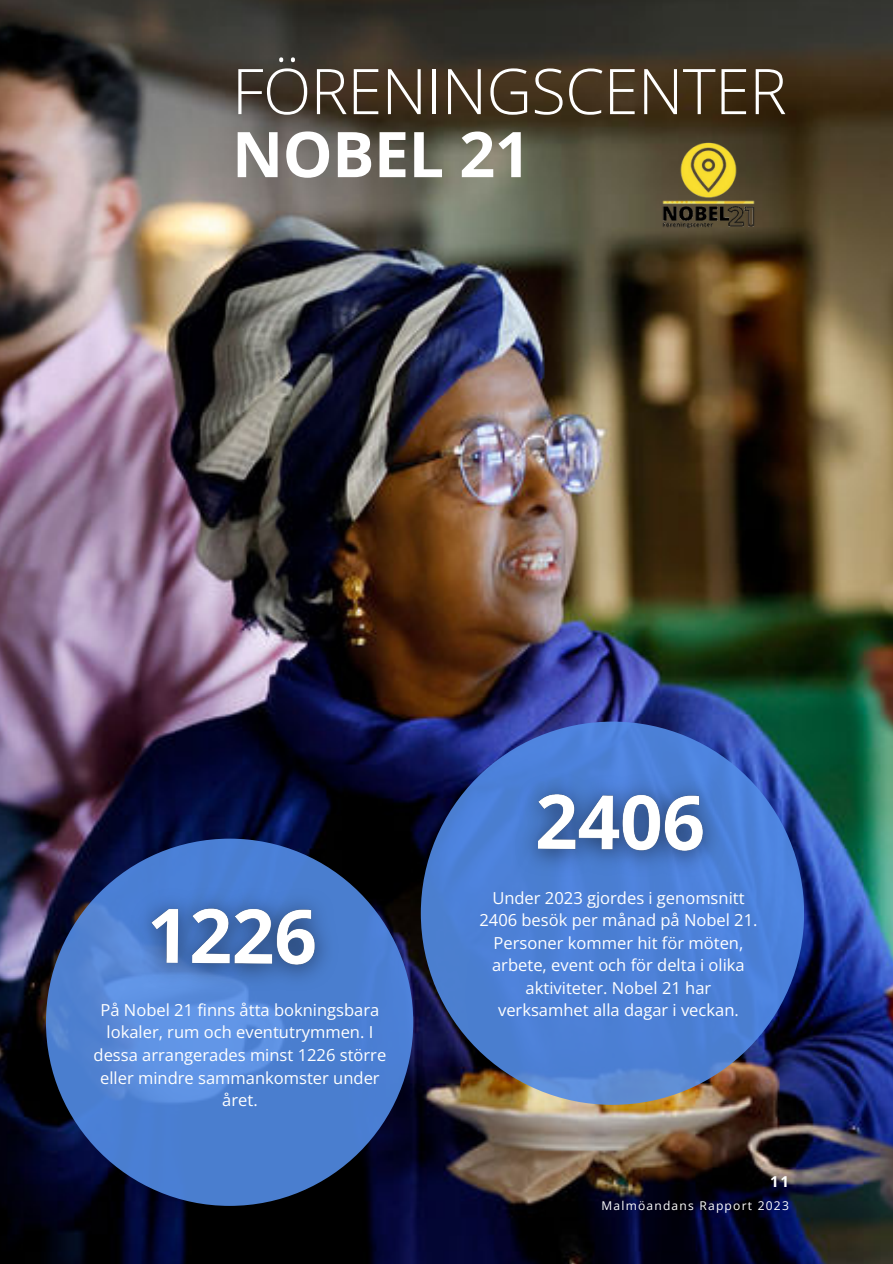
<style>
.page{position:relative;width:893px;height:1264px;background:#fff}
.page>*{position:absolute;margin:0;border:0;box-sizing:border-box;transform-origin:0 0}
.t1{font:300 63px "Open Sans";letter-spacing:-.01em;color:#fff}
.t2{font:700 63px "Open Sans";letter-spacing:-.01em;color:#fff}
.t3{font:16.5px/22.5px "Open Sans";color:#fff;text-align:center}
.t4{font:700 15px "Open Sans";color:#fff}
.t5{font:12px "Open Sans";letter-spacing:.1em;color:#fff}
</style>
<div class="page">
<img style="left:0;top:0;width:892px;height:1263px">
<svg style="left:46px;top:838px;width:367px;height:367px;background:#4f82d4"></svg>
<img style="left:117px;top:876px;width:232px;height:125px">
<img style="left:643px;top:132px;width:130px;height:107px">
<div style="left:421px;top:721px;width:383px;height:383px;background:linear-gradient(to bottom,#4a7fdb,#5184d4);border-radius:50%"></div>
<img style="left:504px;top:762px;width:232px;height:125px">
<h1 class="t1" style="left:232px;top:47px;width:556px">FÖRENINGSCENTER</h1>
<h1 class="t2" style="left:232px;top:110px;width:300px">NOBEL 21</h1>
<p class="t3" style="left:94px;top:998px;width:294px">På Nobel 21 finns åtta bokningsbara lokaler, rum och eventutrymmen. I dessa arrangerades minst 1226 större eller mindre sammankomster under året.</p>
<p class="t3" style="left:479px;top:885px;width:279px">Under 2023 gjordes i genomsnitt<br>2406 besök per månad på Nobel 21.<br>Personer kommer hit för möten, arbete, event och för delta i olika aktiviteter. Nobel 21 har verksamhet alla dagar i veckan.</p>
<p class="t4" style="left:770px;top:1171px;width:20px">11</p>
<p class="t5" style="left:601px;top:1197px;width:189px">Malmöandans Rapport 2023</p>
</div>
